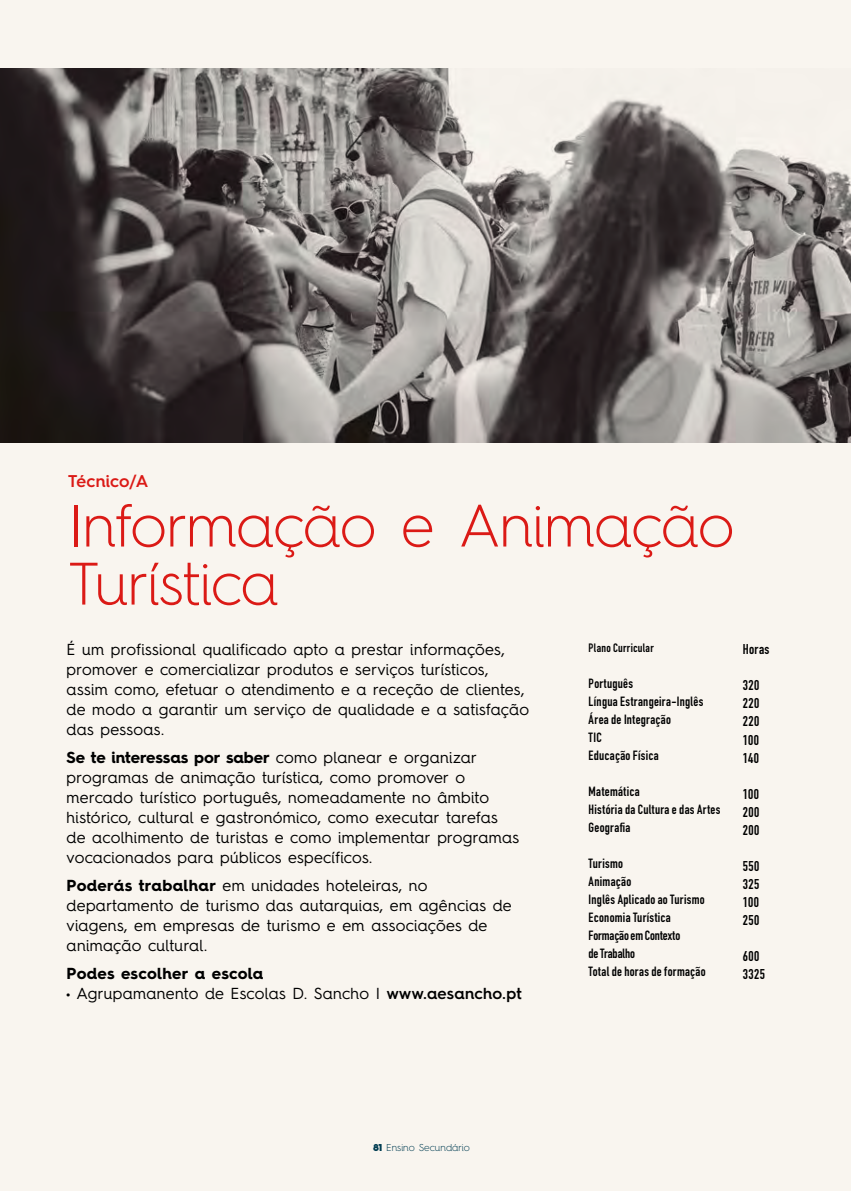
<style>
.page{position:relative;width:851px;height:1191px;background:#fff}
.page>*{position:absolute;margin:0;border:0;box-sizing:border-box;transform-origin:0 0}
.t1{font:300 60px/58px "Hurme Geometric Sans 4";letter-spacing:-.02em;color:#db1a16}
.t2{font:600 17px "Hurme Geometric Sans 4";letter-spacing:.01em;color:#db1a16}
.t3{font:16px/20px "Hurme Geometric Sans 4";letter-spacing:.01em;color:#000}
.t4{font:700 14px/18px "DIN Condensed";letter-spacing:.03em;color:#000;text-align:justify}
.t5{font:700 13.2px/18px "DIN Condensed";letter-spacing:.02em;color:#000}
.t6{font:700 12px "DIN Condensed";letter-spacing:.025em;color:#000}
.t7{font:300 10px "Hurme Geometric Sans 4";color:#003c51}
.s1{font-weight:700}
.s2{font-weight:900}
.s3{font-weight:600}
</style>
<div class="page">
<div style="left:0;top:0;width:850px;height:1191px;background:#f9f5ef"></div>
<hr style="left:0;top:0;width:1px;height:1191px;background:#003c51">
<img style="left:0;top:68px;width:850px;height:374px">
<p class="t2" style="left:68px;top:468px;width:82px">Técnico/A</p>
<h1 class="t1" style="left:68px;top:495px;width:667px">Informação e Animação<br>Turística</h1>
<p class="t3" style="left:67px;top:639px;width:464px">É um profissional qualificado apto a prestar informações, promover e comercializar produtos e serviços turísticos, assim como, efetuar o atendimento e a receção de clientes, de modo a garantir um serviço de qualidade e a satisfação das pessoas.</p>
<p class="t3" style="left:67px;top:747px;width:454px"><span class="s1">Se te interessas por saber</span> como planear e organizar programas de animação turística, como promover o mercado turístico português, nomeadamente no âmbito histórico, cultural e gastronómico, como executar tarefas de acolhimento de turistas e como implementar programas vocacionados para públicos específicos.</p>
<p class="t3" style="left:67px;top:875px;width:446px"><span class="s1">Poderás trabalhar</span> em unidades hoteleiras, no departamento de turismo das autarquias, em agências de viagens, em empresas de turismo e em associações de animação cultural.</p>
<p class="t3" style="left:67px;top:963px;width:456px"><span class="s1">Podes escolher a escola<br></span><span class="s2">·</span> Agrupamanento de Escolas D. Sancho I <span class="s3">www.aesancho.pt</span></p>
<p class="t6" style="left:588px;top:640px;width:67px">Plano Curricular</p>
<p class="t5" style="left:588px;top:674px;width:116px">Português<br>Língua Estrangeira-Inglês<br>Área de Integração<br>TIC<br>Educação Física</p>
<p class="t5" style="left:588px;top:782px;width:133px">Matemática<br>História da Cultura e das Artes<br>Geografia</p>
<p class="t5" style="left:588px;top:854px;width:118px">Turismo<br>Animação<br>Inglês Aplicado ao Turismo<br>Economia Turística<br>Formação em Contexto<br>de Trabalho<br>Total de horas de formação</p>
<p class="t4" style="left:742px;top:640px;width:28px">Horas</p>
<p class="t4" style="left:742px;top:676px;width:18px">320<br>220<br>220<br>100<br>140</p>
<p class="t4" style="left:742px;top:784px;width:18px">100<br>200<br>200</p>
<p class="t4" style="left:742px;top:856px;width:18px">550<br>325<br>100<br>250</p>
<p class="t4" style="left:742px;top:946px;width:24px">600<br>3325</p>
<p class="t7" style="left:373px;top:1140px;width:98px"><span class="s2">81</span> Ensino Secundário</p>
</div>
